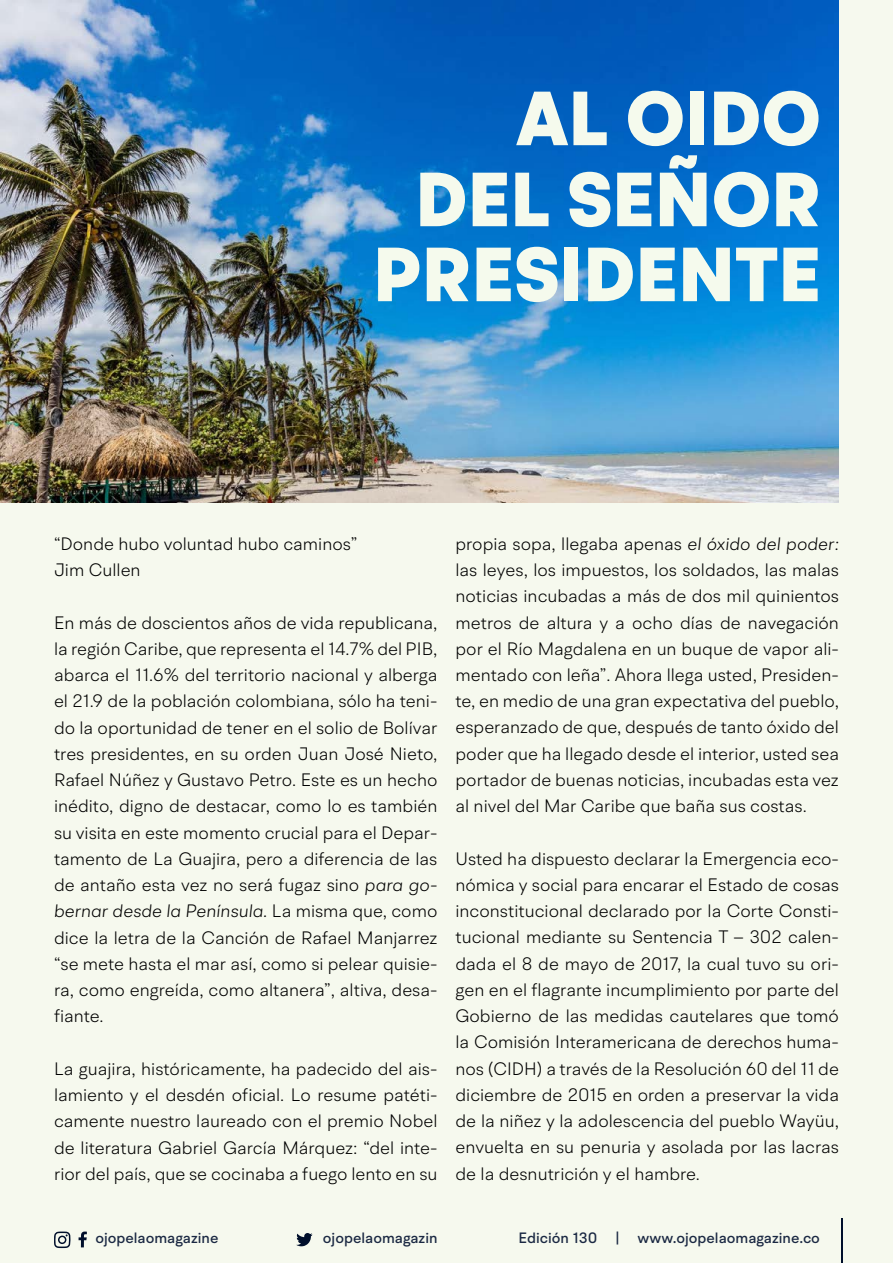
<style>
.page{position:relative;width:893px;height:1263px;background:#f6f9ee}
.page>*{position:absolute;margin:0;border:0;box-sizing:border-box;transform-origin:0 0}
.t1{font:900 76.5px/78px "BR Hendrix";color:#f5faed;text-align:right}
.t2{font:300 18px/26.2px "BR Hendrix";color:#000;text-align:justify}
.t3{font:500 15px "BR Hendrix";color:#1b2943}
.s1{font-style:italic}
</style>
<div class="page">
<svg style="left:296px;top:1233px;width:17px;height:13px"></svg>
<svg style="left:79px;top:1231px;width:8px;height:16px"></svg>
<svg style="left:54px;top:1231px;width:17px;height:17px"></svg>
<hr style="left:841px;top:1219px;width:1px;height:44px;background:#000f2b">
<img style="left:0;top:0;width:839px;height:502px">
<h1 class="t1" style="left:373px;top:82px;width:449px">AL OIDO<br>DEL SEÑOR<br>PRESIDENTE</h1>
<p class="t2" style="left:54px;top:530px;width:305px">“Donde hubo voluntad hubo caminos”<br>Jim Cullen</p>
<p class="t2" style="left:54px;top:609px;width:385px">En más de doscientos años de vida republicana, la región Caribe, que representa el 14.7% del PIB, abarca el 11.6% del territorio nacional y alberga el 21.9 de la población colombiana, sólo ha teni&shy;do la oportunidad de tener en el solio de Bolívar tres presidentes, en su orden Juan José Nieto, Rafael Núñez y Gustavo Petro. Este es un hecho inédito, digno de destacar, como lo es también su visita en este momento crucial para el Depar&shy;tamento de La Guajira, pero a diferencia de las de antaño esta vez no será fugaz sino <span class="s1">para go&shy;bernar desde la Península.</span> La misma que, como dice la letra de la Canción de Rafael Manjarrez “se mete hasta el mar así, como si pelear quisie&shy;ra, como engreída, como altanera”, altiva, desa&shy;fiante.</p>
<p class="t2" style="left:54px;top:1055px;width:385px">La guajira, históricamente, ha padecido del ais&shy;lamiento y el desdén oficial. Lo resume patéti&shy;camente nuestro laureado con el premio Nobel de literatura Gabriel García Márquez: “del inte&shy;rior del país, que se cocinaba a fuego lento en su</p>
<p class="t2" style="left:455px;top:530px;width:385px">propia sopa, llegaba apenas <span class="s1">el óxido del poder: </span>las leyes, los impuestos, los soldados, las malas noticias incubadas a más de dos mil quinientos metros de altura y a ocho días de navegación por el Río Magdalena en un buque de vapor ali&shy;mentado con leña”. Ahora llega usted, Presiden&shy;te, en medio de una gran expectativa del pueblo, esperanzado de que, después de tanto óxido del poder que ha llegado desde el interior, usted sea portador de buenas noticias, incubadas esta vez al nivel del Mar Caribe que baña sus costas.</p>
<p class="t2" style="left:455px;top:845px;width:385px">Usted ha dispuesto declarar la Emergencia eco&shy;nómica y social para encarar el Estado de cosas inconstitucional declarado por la Corte Consti&shy;tucional mediante su Sentencia T – 302 calen&shy;dada el 8 de mayo de 2017, la cual tuvo su ori&shy;gen en el flagrante incumplimiento por parte del Gobierno de las medidas cautelares que tomó la Comisión Interamericana de derechos huma&shy;nos (CIDH) a través de la Resolución 60 del 11 de diciembre de 2015 en orden a preservar la vida de la niñez y la adolescencia del pueblo Wayüu, envuelta en su penuria y asolada por las lacras de la desnutrición y el hambre.</p>
<p class="t3" style="left:95px;top:1229px;width:125px">ojopelaomagazine</p>
<p class="t3" style="left:323px;top:1229px;width:116px">ojopelaomagazin</p>
<p class="t3" style="left:518px;top:1229px;width:303px">Edición 130 | www.ojopelaomagazine.co</p>
</div>
